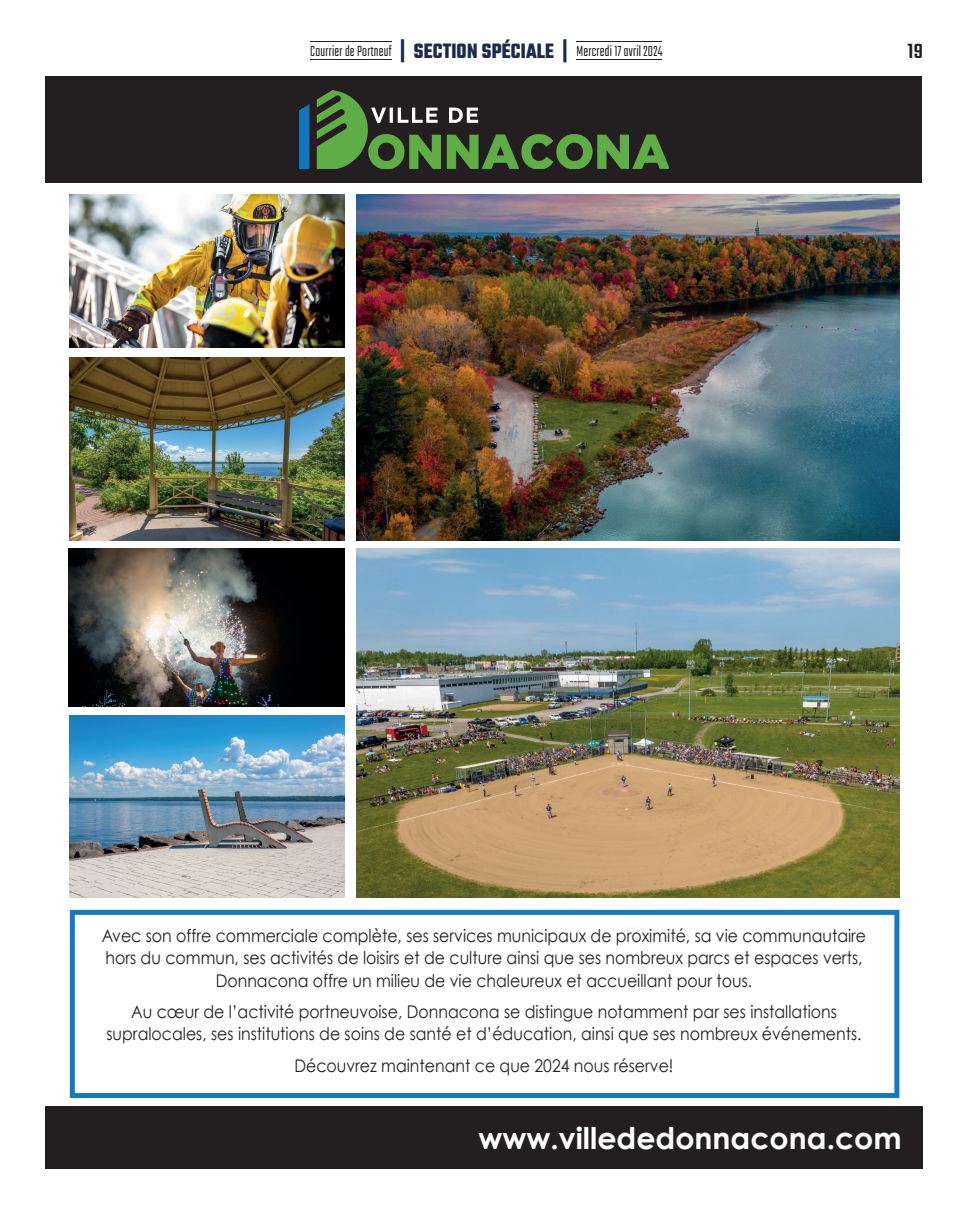
<style>
.page{position:relative;width:968px;height:1215px;background:#fff}
.page>*{position:absolute;margin:0;border:0;box-sizing:border-box;transform-origin:0 0}
.t1{font:700 30px "Century Gothic";color:#fff}
.t2{font:500 22.5px "Teko";color:#231f20}
.t3{font:17.5px/22.5px "Century Gothic";color:#231f20;text-align:center;scale:.9 1}
.t4{font:300 16.25px "Teko";letter-spacing:.02em;color:#231f20;scale:.88 1}
.s1{font-weight:700;font-size:22.5px;color:#1a2b4e}
</style>
<div class="page">
<svg style="left:70px;top:910px;width:829px;height:188px"></svg>
<div style="left:46px;top:77px;width:876px;height:106px;background:#231f20"></div>
<img style="left:299px;top:91px;width:370px;height:78px">
<div style="left:45px;top:1106px;width:877px;height:63px;background:#231f20"></div>
<img style="left:357px;top:194px;width:542px;height:346px">
<img style="left:357px;top:548px;width:542px;height:349px">
<img style="left:70px;top:715px;width:275px;height:182px">
<img style="left:70px;top:358px;width:275px;height:182px">
<img style="left:70px;top:194px;width:275px;height:154px">
<img style="left:69px;top:548px;width:276px;height:159px">
<hr style="left:310px;top:41px;width:81px;height:1px;background:#231f20">
<hr style="left:310px;top:59px;width:81px;height:1px;background:#231f20">
<hr style="left:576px;top:41px;width:86px;height:1px;background:#231f20">
<hr style="left:576px;top:59px;width:86px;height:1px;background:#231f20">
<p class="t4" style="left:310px;top:42px;width:402px">Courrier de Portneuf <span class="s1">| SECTION SPÉCIALE |</span> Mercredi 17 avril 2024</p>
<p class="t2" style="left:907px;top:38px;width:17px">19</p>
<p class="t3" style="left:102px;top:924px;width:850px">Avec son offre commerciale complète, ses services municipaux de proximité, sa vie communautaire hors du commun, ses activités de loisirs et de culture ainsi que ses nombreux parcs et espaces verts,<br>Donnacona offre un milieu de vie chaleureux et accueillant pour tous.</p>
<p class="t3" style="left:106px;top:1000px;width:840px">Au cœur de l’activité portneuvoise, Donnacona se distingue notamment par ses installations supralocales, ses institutions de soins de santé et d’éducation, ainsi que ses nombreux événements.</p>
<p class="t3" style="left:294px;top:1054px;width:423px">Découvrez maintenant ce que 2024 nous réserve!</p>
<h1 class="t1" style="left:478px;top:1119px;width:425px">www.villededonnacona.com</h1>
</div>
